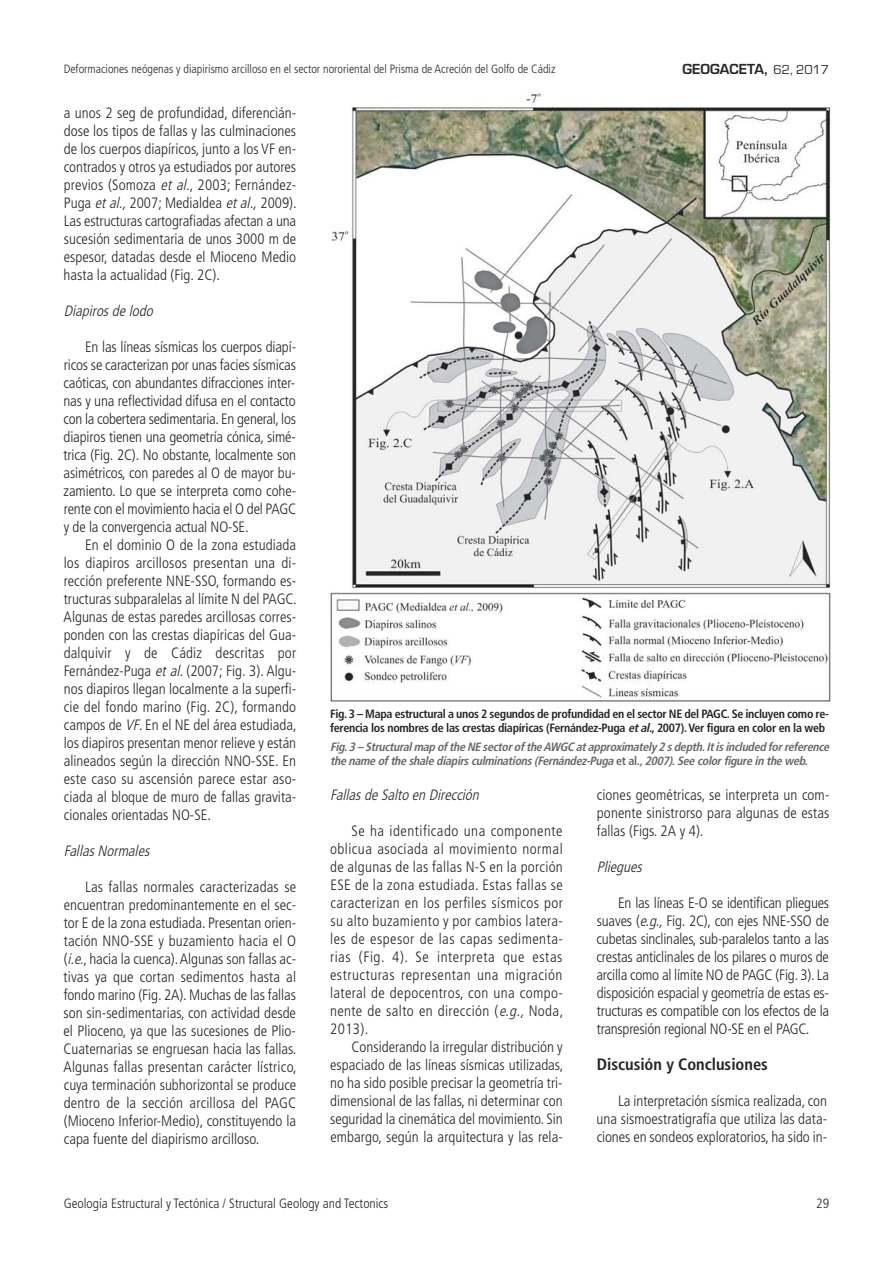
<style>
.page{position:relative;width:893px;height:1263px;background:#fff}
.page>*{position:absolute;margin:0;border:0;box-sizing:border-box;transform-origin:0 0}
.t1{font:700 condensed 16.5px "Frutiger";color:#272627}
.t2{font:300 condensed 15px/18px "Frutiger LT Std";color:#272627;text-align:justify}
.t3{font:italic 300 condensed 15px "Frutiger LT Std";color:#272627}
.t4{font:300 condensed 13.5px "Frutiger LT Std";color:#272627}
.t5{font:600 13.5px "Eurostile";color:#272627}
.t6{font:700 condensed 12px/14.2px "Frutiger";letter-spacing:-.025em;color:#272627}
.t7{font:italic 700 condensed 12px/14.2px "Frutiger";color:#686768}
.t8{font:300 condensed 12px "Frutiger LT Std";color:#272627}
.s1{font-weight:400}
.s2{font-style:italic}
.s3{font-style:normal}
</style>
<div class="page">
<img style="left:330px;top:93px;width:501px;height:609px">
<p class="t8" style="left:64px;top:64px;width:493px">Deformaciones neógenas y diapirismo arcilloso en el sector nororiental del Prisma de Acreción del Golfo de Cádiz</p>
<p class="t5" style="left:682px;top:64px;width:148px">GEOGACETA, <span class="s1">62, 2017</span></p>
<p class="t2" style="left:64px;top:105px;width:235px">a unos 2 seg de profundidad, diferencián&shy;dose los tipos de fallas y las culminaciones de los cuerpos diapíricos, junto a los VF en&shy;contrados y otros ya estudiados por autores previos (Somoza <span class="s2">et al</span>., 2003; Fernández-Puga <span class="s2">etal.,</span>2007; Medialdea <span class="s2">etal.,</span>2009).<br>Las estructuras cartografiadas afectan a una sucesión sedimentaria de unos 3000 m de espesor, datadas desde el Mioceno Medio hasta la actualidad (Fig. 2C).</p>
<p class="t3" style="left:64px;top:304px;width:94px">Diapirosde lodo</p>
<p class="t2" style="left:63px;top:339px;width:234px;text-indent:22px">En las líneas sísmicas los cuerpos diapí&shy;ricos se caracterizan por unas facies sísmicas caóticas, con abundantes difracciones inter&shy;nas y una reflectividad difusa en el contacto con la cobertera sedimentaria. En general, los diapiros tienen una geometría cónica, simé&shy;trica (Fig. 2C). No obstante, localmente son asimétricos, con paredes al O de mayor bu&shy;zamiento. Lo que se interpreta como cohe&shy;rente con el movimiento hacia el O del PAGC y de la convergencia actual NO-SE.</p>
<p class="t2" style="left:64px;top:537px;width:235px;text-indent:21px">En el dominio O de la zona estudiada los diapiros arcillosos presentan una di&shy;rección preferente NNE-SSO, formando es&shy;tructuras subparalelas al límite N del PAGC.<br>Algunas de estas paredes arcillosas corres&shy;ponden con las crestas diapíricas del Gua&shy;dalquivir y de Cádiz descritas por Fernández-Puga <span class="s2">etal.</span>(2007; Fig. 3). Algu&shy;nos diapiros llegan localmente a la superfi&shy;cie del fondo marino (Fig. 2C), formando campos de <span class="s2">VF</span>. En el NE del área estudiada, los diapiros presentan menor relieve y están alineados según la dirección NNO-SSE. En este caso su ascensión parece estar aso&shy;ciada al bloque de muro de fallas gravita&shy;cionales orientadas NO-SE.</p>
<p class="t3" style="left:64px;top:844px;width:90px">FallasNormales</p>
<p class="t2" style="left:64px;top:879px;width:235px;text-indent:21px">Las fallas normales caracterizadas se encuentran predominantemente en el sec&shy;tor E de la zona estudiada. Presentan orien&shy;tación NNO-SSE y buzamiento hacia el O (<span class="s2">i.e.</span>, hacia la cuenca). Algunas son fallas ac&shy;tivas ya que cortan sedimentos hasta al fondo marino (Fig. 2A). Muchas de las fallas son sin-sedimentarias, con actividad desde el Plioceno, ya que las sucesiones de Plio-Cuaternarias se engruesan hacia las fallas.<br>Algunas fallas presentan carácter lístrico, cuya terminación subhorizontal se produce dentro de la sección arcillosa del PAGC (Mioceno Inferior-Medio), constituyendo la capa fuente del diapirismo arcilloso.</p>
<p class="t6" style="left:330px;top:708px;width:500px">Fig. 3 – Mapa estructural a unos 2 segundos de profundidad en el sector NE del PAGC. Se incluyen como re&shy;ferencia los nombres de las crestas diapíricas (Fernández-Puga <span class="s2">etal.</span>, 2007). Ver figura en color en la web</p>
<p class="t7" style="left:330px;top:741px;width:503px">Fig.3 – Structuralmap of the NE sectorof the AWGC atapproximately 2 sdepth.Itisincluded forreference the name of the shale diapirsculminations(Fernández-Puga <span class="s3">e t a l .</span> ,2007).See colorfigure in the web.</p>
<p class="t3" style="left:330px;top:788px;width:153px">Fallasde Salto en Dirección</p>
<p class="t2" style="left:330px;top:822px;width:235px;text-indent:21px">Se ha identificado una componente oblicua asociada al movimiento normal de algunas de las fallas N-S en la porción ESE de la zona estudiada. Estas fallas se caracterizan en los perfiles sísmicos por su alto buzamiento y por cambios latera&shy;les de espesor de las capas sedimenta&shy;rias (Fig. 4). Se interpreta que estas estructuras representan una migración lateral de depocentros, con una compo&shy;nente de salto en dirección (<span class="s2">e.g.,</span> Noda, 2013).</p>
<p class="t2" style="left:330px;top:1038px;width:235px;text-indent:21px">Considerando la irregular distribución y espaciado de las líneas sísmicas utilizadas, no ha sido posible precisar la geometría tri&shy;dimensional de las fallas, ni determinar con seguridad la cinemática del movimiento. Sin embargo, según la arquitectura y las rela-</p>
<p class="t2" style="left:597px;top:786px;width:234px">ciones geométricas, se interpreta un com&shy;ponente sinistrorso para algunas de estas fallas (Figs. 2A y 4).</p>
<p class="t3" style="left:597px;top:860px;width:50px">Pliegues</p>
<p class="t2" style="left:596px;top:894px;width:234px;text-indent:21px">En las líneas E-O se identifican pliegues suaves (<span class="s2">e.g.,</span>Fig. 2C), con ejes NNE-SSO de cubetas sinclinales, sub-paralelos tanto a las crestas anticlinales de los pilares o muros de arcilla como al límite NO de PAGC (Fig. 3). La disposición espacial y geometría de estas es&shy;tructuras es compatible con los efectos de la transpresión regional NO-SE en el PAGC.</p>
<p class="t1" style="left:597px;top:1057px;width:173px">Discusión y Conclusiones</p>
<p class="t2" style="left:597px;top:1092px;width:232px;text-indent:21px">La interpretación sísmica realizada, con una sismoestratigrafía que utiliza las data&shy;ciones en sondeos exploratorios, ha sido in-</p>
<p class="t4" style="left:64px;top:1198px;width:326px">Geología Estructural y Tectónica / Structural Geology and Tectonics</p>
<p class="t4" style="left:816px;top:1198px;width:14px">29</p>
</div>
